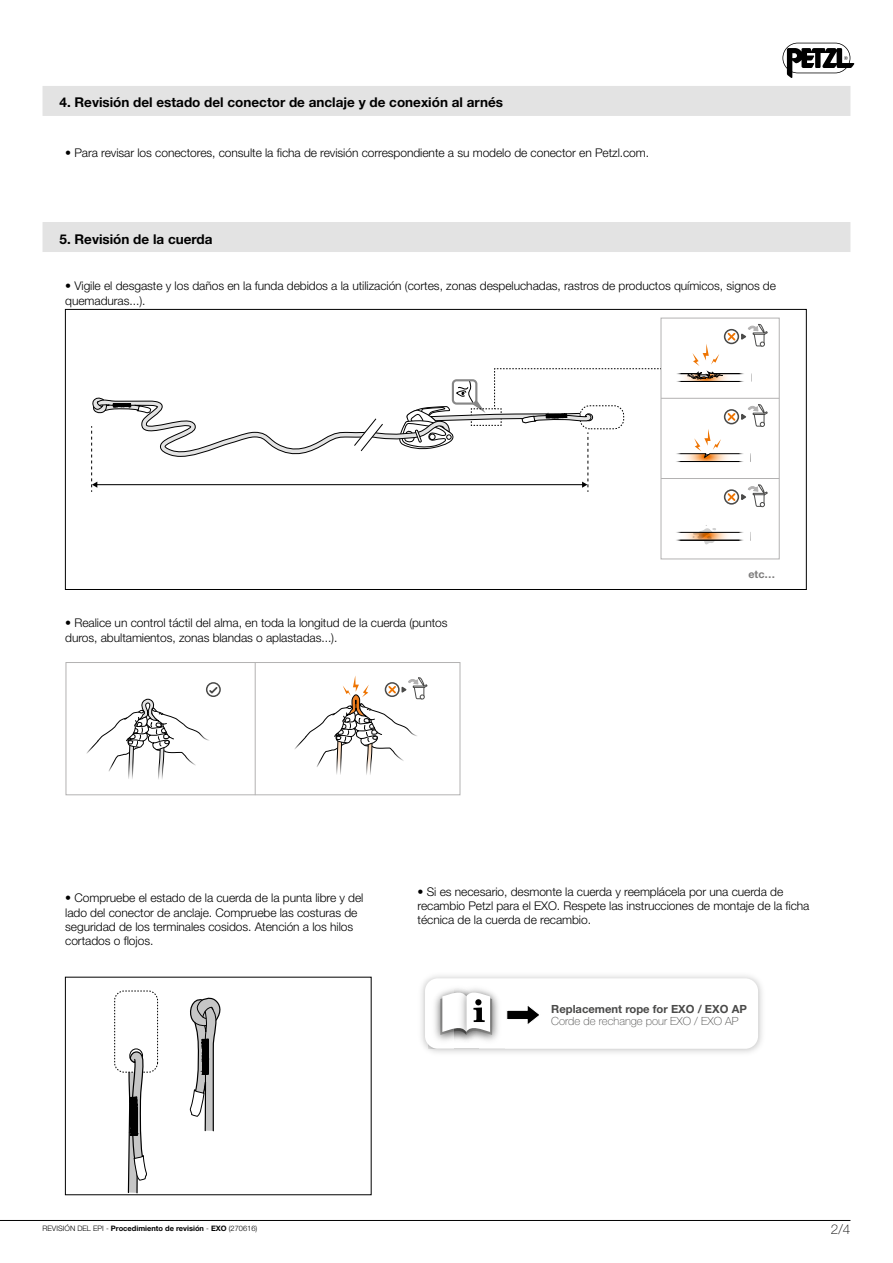
<style>
.page{position:relative;width:893px;height:1263px;background:#fff}
.page>*{position:absolute;margin:0;border:0;box-sizing:border-box;transform-origin:0 0}
.EUR_-_SOUSTITRE{font:700 13.5px "Helvetica Neue LT Pro";color:#000}
.t1{font:100 13.5px "Helvetica Neue LT Pro";color:#000}
.EUR_-_STD{font:300 12px/14.2px "Helvetica Neue LT Pro";letter-spacing:-.005em;color:#000}
.t2{font:100 11.25px/12.8px "Helvetica Neue LT Pro";color:#4a4a49}
.t3{font:700 10.8px "Helvetica Neue LT Pro";color:#7c7b7b}
.t4{font:700 7.5px "Helvetica Neue LT Pro";color:#000}
.s1{font-weight:700}
.s2{font-weight:300}
</style>
<div class="page">
<svg style="left:782px;top:43px;width:72px;height:35px"></svg>
<hr style="left:0;top:1220px;width:850px;height:1px;background:#000">
<svg style="left:676px;top:324px;width:92px;height:58px"></svg>
<div style="left:660px;top:318px;width:120px;height:241px;border:1px solid #b3b2b2"></div>
<svg style="left:676px;top:404px;width:92px;height:58px"></svg>
<svg style="left:685px;top:534px;width:43px;height:4px"></svg>
<div style="left:670px;top:532px;width:80px;height:8px;border:1px solid #000"></div>
<hr style="left:670px;top:540px;width:80px;height:1px;background:#000">
<svg style="left:736px;top:531px;width:15px;height:10px"></svg>
<svg style="left:670px;top:531px;width:12px;height:10px"></svg>
<div style="left:724px;top:489px;width:15px;height:16px;border:2px solid #4a4a49;border-radius:50%"></div>
<svg style="left:726px;top:484px;width:42px;height:23px"></svg>
<svg style="left:692px;top:525px;width:24px;height:19px"></svg>
<hr style="left:661px;top:398px;width:118px;height:1px;background:#b3b2b2">
<hr style="left:661px;top:478px;width:118px;height:1px;background:#b3b2b2">
<svg style="left:91px;top:368px;width:570px;height:124px"></svg>
<div style="left:66px;top:662px;width:394px;height:133px;border:1px solid #b3b2b2"></div>
<hr style="left:255px;top:662px;width:1px;height:133px;background:#b3b2b2">
<svg style="left:288px;top:676px;width:140px;height:120px"></svg>
<div style="left:206px;top:682px;width:15px;height:15px;border:2px solid #4a4a49;border-radius:50%"></div>
<svg style="left:80px;top:685px;width:139px;height:111px"></svg>
<div style="left:114px;top:991px;width:44px;height:81px;border:1px dashed #000;border-radius:9px"></div>
<svg style="left:119px;top:990px;width:28px;height:203px"></svg>
<svg style="left:189px;top:997px;width:32px;height:135px"></svg>
<img style="left:421px;top:975px;width:341px;height:78px">
<div style="left:425px;top:978px;width:333px;height:71px;background:#fff;border-radius:13px"></div>
<svg style="left:506px;top:1005px;width:33px;height:20px"></svg>
<img style="left:434px;top:994px;width:20px;height:47px">
<img style="left:454px;top:988px;width:45px;height:53px">
<svg style="left:440px;top:989px;width:52px;height:46px"></svg>
<div style="left:43px;top:86px;width:807px;height:30px;background:#e3e3e3"></div>
<div style="left:43px;top:222px;width:807px;height:30px;background:#e3e3e3"></div>
<p class="EUR_-_SOUSTITRE" style="left:60px;top:94px;width:445px">4. Revisión del estado del conector de anclaje y de conexión al arnés</p>
<p class="EUR_-_STD" style="left:65px;top:146px;width:585px">• Para revisar los conectores, consulte la ficha de revisión correspondiente a su modelo de conector en Petzl.com.</p>
<p class="EUR_-_SOUSTITRE" style="left:60px;top:230px;width:154px">5. Revisión de la cuerda</p>
<p class="EUR_-_STD" style="left:65px;top:279px;width:712px">• Vigile el desgaste y los daños en la funda debidos a la utilización (cortes, zonas despeluchadas, rastros de productos químicos, signos de quemaduras...).</p>
<p class="EUR_-_STD" style="left:65px;top:616px;width:384px">• Realice un control táctil del alma, en toda la longitud de la cuerda (puntos duros, abultamientos, zonas blandas o aplastadas...).</p>
<p class="t3" style="left:748px;top:568px;width:28px">etc…</p>
<p class="EUR_-_STD" style="left:65px;top:891px;width:300px">• Compruebe el estado de la cuerda de la punta libre y del lado del conector de anclaje. Compruebe las costuras de seguridad de los terminales cosidos. Atención a los hilos cortados o flojos.</p>
<p class="EUR_-_STD" style="left:418px;top:884px;width:393px">• Si es necesario, desmonte la cuerda y reemplácela por una cuerda de recambio Petzl para el EXO. Respete las instrucciones de montaje de la ficha técnica de la cuerda de recambio.</p>
<p class="t2" style="left:551px;top:1002px;width:197px"><span class="s1">Replacement rope for EXO / EXO AP<br></span>Corde de rechange pour EXO / EXO AP</p>
<p class="t4" style="left:43px;top:1224px;width:216px"><span class="s2">REVISIÓN DEL EPI -</span> Procedimiento de revisión <span class="s2">-</span> EXO <span class="s2">(270616)</span></p>
<p class="t1" style="left:831px;top:1221px;width:21px">2/4</p>
</div>
